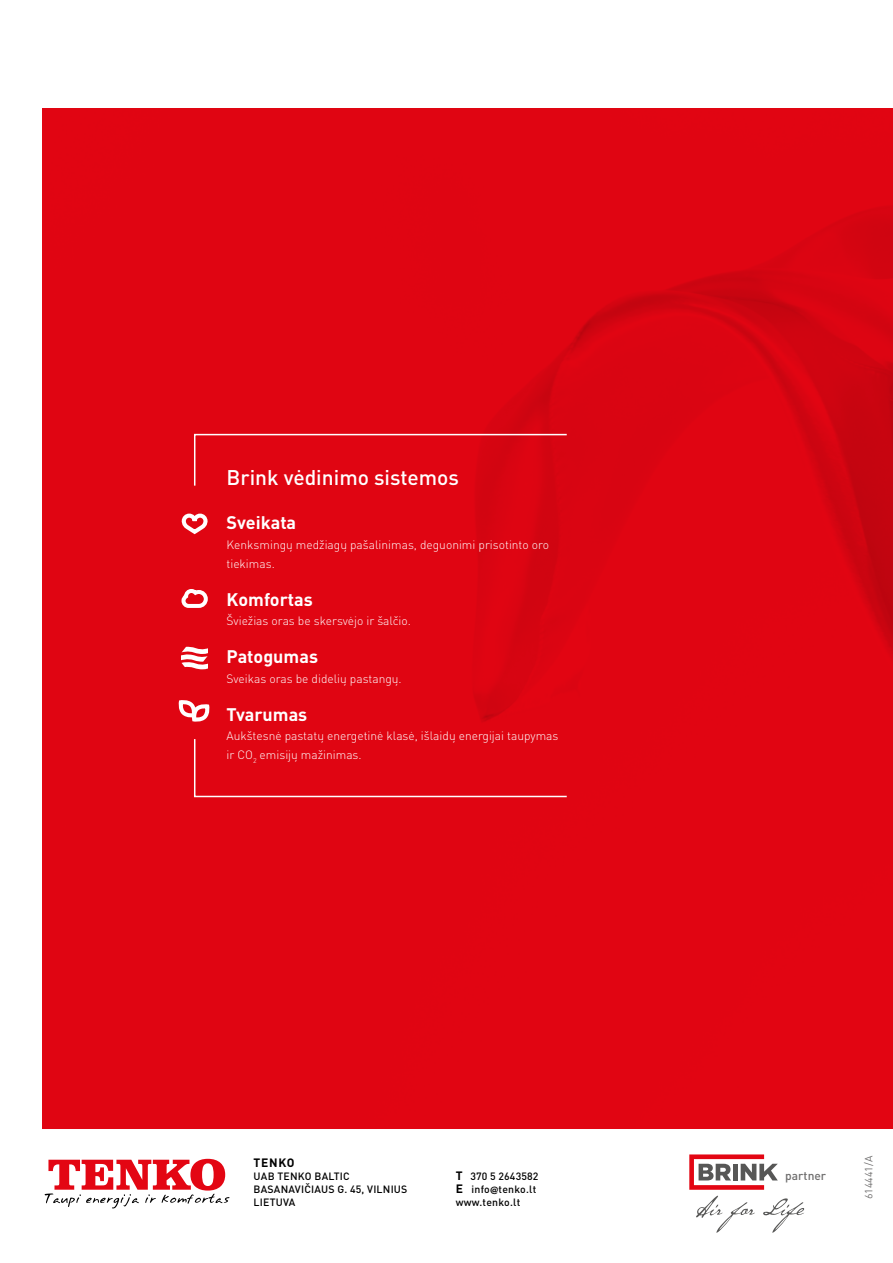
<style>
.page{position:relative;width:893px;height:1263px;background:#fff}
.page>*{position:absolute;margin:0;border:0;box-sizing:border-box;transform-origin:0 0}
.t1{font:500 21px "DIN Pro";color:#fff}
.t2{font:700 18px "DIN Pro";color:#fff}
.t3{font:300 12px/19.2px "DIN Pro";color:#fff}
.t4{font:500 12px "DIN Pro";color:#706f6f}
.t5{font:700 12px "DIN Pro";letter-spacing:.06em;color:#000}
.t6{font:500 10.5px/12.8px "DIN Pro";letter-spacing:.02em;color:#000}
.t7{font:10.5px "DIN Pro";letter-spacing:.01em;color:#706f6f}
.s1{font-weight:700;font-size:12px}
.s2{font-family:"Syntax";font-weight:700}
</style>
<div class="page">
<div style="left:43px;top:108px;width:850px;height:1021px;background:#e00512"></div>
<svg style="left:689px;top:1154px;width:115px;height:79px"></svg>
<svg style="left:177px;top:699px;width:34px;height:24px"></svg>
<svg style="left:180px;top:512px;width:31px;height:24px"></svg>
<div style="left:193px;top:737px;width:375px;height:61px;background:#e00512"></div>
<svg style="left:193px;top:433px;width:375px;height:54px;background:#de0b18"></svg>
<svg style="left:179px;top:587px;width:31px;height:23px"></svg>
<svg style="left:182px;top:647px;width:26px;height:22px"></svg>
<svg style="left:45px;top:1159px;width:185px;height:49px"></svg>
<h1 class="t1" style="left:227px;top:463px;width:234px">Brink vėdinimo sistemos</h1>
<h2 class="t2" style="left:227px;top:511px;width:71px">Sveikata</h2>
<p class="t3" style="left:227px;top:534px;width:324px">Kenksmingų medžiagų pašalinimas, deguonimi prisotinto oro tiekimas.</p>
<h2 class="t2" style="left:227px;top:587px;width:88px">Komfortas</h2>
<p class="t3" style="left:227px;top:611px;width:186px">Šviežias oras be skersvėjo ir šalčio.</p>
<h2 class="t2" style="left:227px;top:645px;width:93px">Patogumas</h2>
<p class="t3" style="left:227px;top:668px;width:177px">Sveikas oras be didelių pastangų.</p>
<h2 class="t2" style="left:227px;top:702px;width:82px">Tvarumas</h2>
<p class="t3" style="left:227px;top:725px;width:333px">Aukštesnė pastatų energetinė klasė, išlaidų energijai taupymas ir CO<sub>2</sub> emisijų mažinimas.</p>
<p class="t5" style="left:254px;top:1155px;width:43px">TENKO</p>
<p class="t6" style="left:254px;top:1169px;width:155px">UAB TENKO BALTIC<br>BASANAVIČIAUS G. 45, VILNIUS<br>LIETUVA</p>
<p class="t6" style="left:456px;top:1169px;width:84px"><span class="s1">T</span> 370 5 2643582<br><span class="s1">E</span> info<span class="s2">@</span>tenko.lt www.tenko.lt</p>
<p class="t4" style="left:785px;top:1167px;width:42px">partner</p>
<p class="t7" style="left:861px;top:1199px;width:45px;rotate:-90deg">614441/A</p>
</div>
